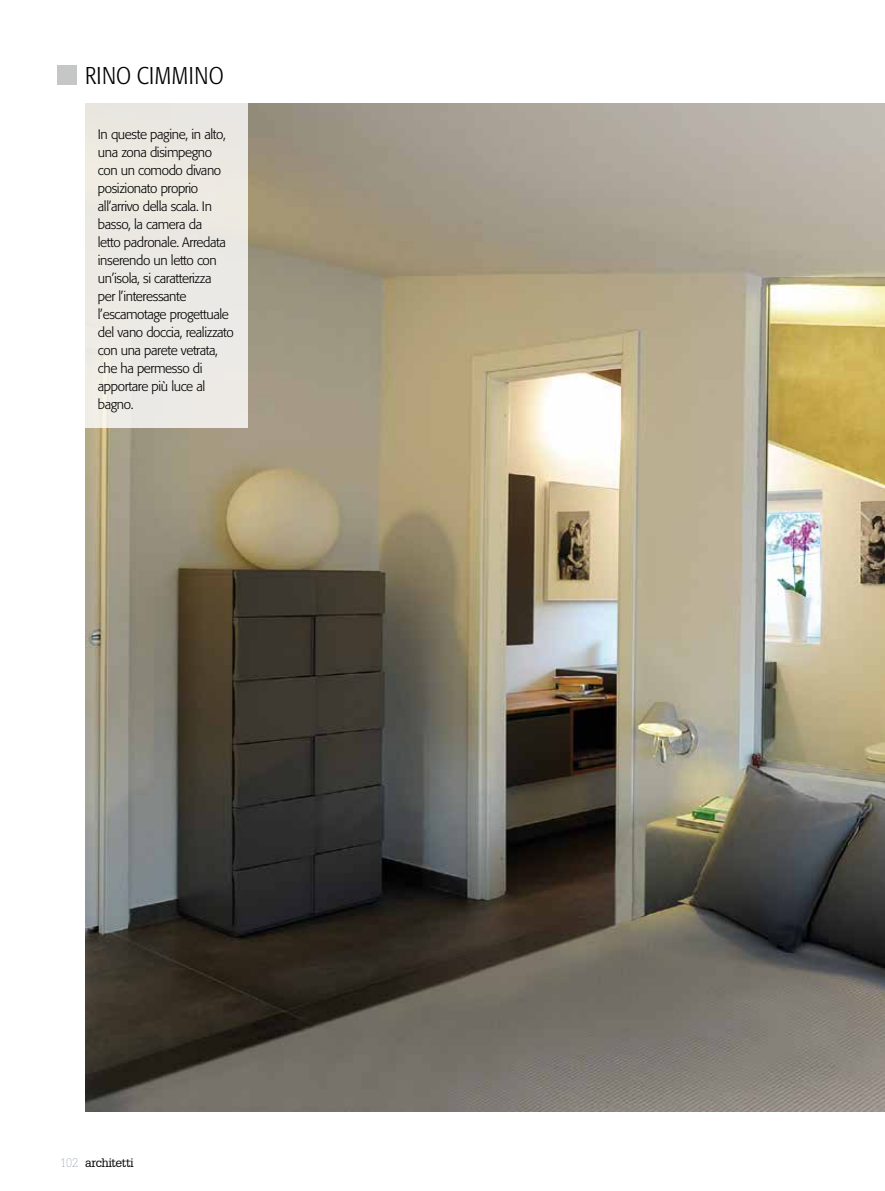
<style>
.page{position:relative;width:885px;height:1191px;background:#fff}
.page>*{position:absolute;margin:0;border:0;box-sizing:border-box;transform-origin:0 0}
.t1{font:300 condensed 24px "Formata";letter-spacing:.02em;color:#000}
.t2{font:300 13.5px/18px "Formata";letter-spacing:-.03em;color:#000}
.t3{font:12px "Glypha LT Std";letter-spacing:-.03em;color:#000}
.s1{font-weight:100;color:#646f7b}
</style>
<div class="page">
<img style="left:85px;top:103px;width:799px;height:1008px">
<div style="left:85px;top:103px;width:163px;height:324px;background:#ebeae3"></div>
<div style="left:57px;top:65px;width:20px;height:20px;background:#c5c6c6"></div>
<h1 class="t1" style="left:85px;top:62px;width:140px">RINO CIMMINO</h1>
<p class="t2" style="left:98px;top:125px;width:137px">In queste pagine, in alto, una zona disimpegno con un comodo divano posizionato proprio all’arrivo della scala. In basso, la camera da<br>letto padronale. Arredata inserendo un letto con un’isola, si caratterizza<br>per l’interessante l’escamotage progettuale del vano doccia, realizzato con una parete vetrata, che ha permesso di apportare più luce al bagno.</p>
<p class="t3" style="left:60px;top:1155px;width:75px"><span class="s1">102</span> architetti</p>
</div>
